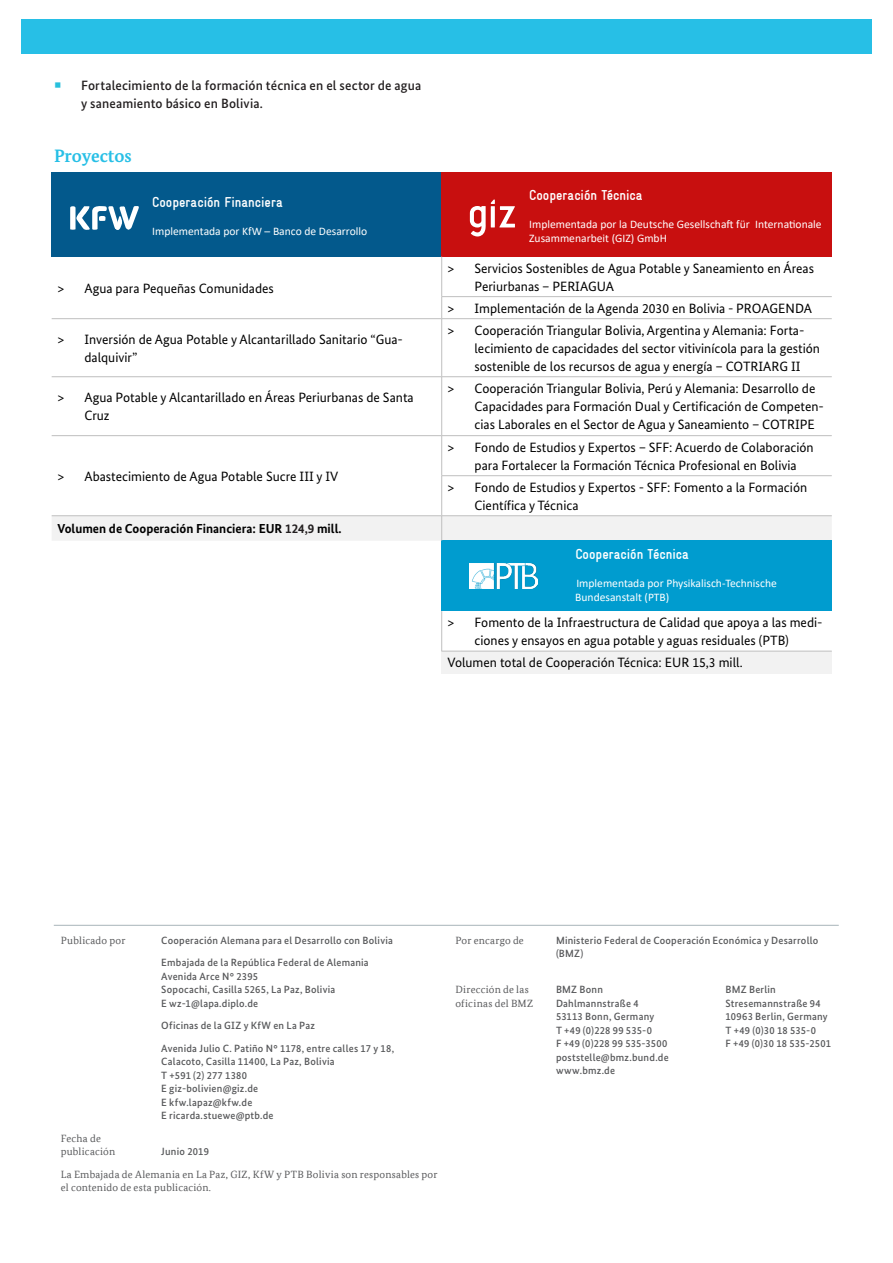
<style>
.page{position:relative;width:893px;height:1263px;background:#fff}
.page>*{position:absolute;margin:0;border:0;box-sizing:border-box;transform-origin:0 0}
.Überschrift1{font:700 18px "Bundes Serif";color:#27bfe6}
.t1{font:700 condensed 14.4px "Gravur";color:#fff}
._1_texto_base_giz1{font:13.5px/18px "Bundes Sans";color:#000}
.t2{font:500 13.5px/18px "Bundes Sans";letter-spacing:.01em;color:#231f20}
.info_tabla{font:700 13.05px "Bundes Sans";color:#000}
.t3{font:11.55px/13.4px "Calibri";color:#fff}
.Imprint{font:500 10.5px/13.5px "Bundes Sans";letter-spacing:.02em;color:#57585a}
.Imprint-2{font:10.5px/13.5px "Bundes Serif Office";letter-spacing:.02em;color:#57585a}
.s1{color:#231f20}
</style>
<div class="page">
<div style="left:52px;top:172px;width:390px;height:85px;background:#03598c"></div>
<div style="left:442px;top:172px;width:390px;height:85px;background:#c80f0f"></div>
<div style="left:442px;top:541px;width:390px;height:70px;background:#009ccf"></div>
<div style="left:442px;top:651px;width:390px;height:22px;background:#f2f2f2"></div>
<hr style="left:441px;top:257px;width:1px;height:39px;background:#bfbfbf">
<svg style="left:441px;top:297px;width:1px;height:21px"></svg>
<hr style="left:441px;top:319px;width:1px;height:58px;background:#bfbfbf">
<hr style="left:441px;top:377px;width:1px;height:58px;background:#bfbfbf">
<hr style="left:441px;top:436px;width:1px;height:39px;background:#bfbfbf">
<hr style="left:441px;top:476px;width:1px;height:40px;background:#bfbfbf">
<div style="left:52px;top:516px;width:780px;height:25px;background:#f2f2f2"></div>
<hr style="left:442px;top:296px;width:390px;height:1px;background:#bfbfbf">
<hr style="left:52px;top:318px;width:390px;height:1px;background:#bfbfbf">
<hr style="left:442px;top:318px;width:390px;height:1px;background:#bfbfbf">
<hr style="left:52px;top:376px;width:390px;height:1px;background:#bfbfbf">
<hr style="left:442px;top:376px;width:390px;height:1px;background:#bfbfbf">
<hr style="left:52px;top:435px;width:390px;height:1px;background:#bfbfbf">
<hr style="left:442px;top:435px;width:390px;height:1px;background:#bfbfbf">
<hr style="left:442px;top:475px;width:390px;height:1px;background:#bfbfbf">
<hr style="left:52px;top:515px;width:390px;height:1px;background:#bfbfbf">
<hr style="left:442px;top:515px;width:390px;height:1px;background:#bfbfbf">
<hr style="left:441px;top:611px;width:1px;height:40px;background:#bfbfbf">
<hr style="left:441px;top:651px;width:391px;height:1px;background:#bfbfbf">
<div style="left:21px;top:20px;width:851px;height:34px;background:#27bfe6"></div>
<hr style="left:54px;top:925px;width:785px;height:1px;background:#a8b4ba">
<svg style="left:470px;top:200px;width:45px;height:37px"></svg>
<svg style="left:70px;top:206px;width:69px;height:24px"></svg>
<img style="left:470px;top:563px;width:68px;height:25px">
<p class="t2" style="left:81px;top:76px;width:342px">Fortalecimiento de la formación técnica en el sector de agua y saneamiento básico en Bolivia.</p>
<p class="Überschrift1" style="left:54px;top:145px;width:79px">Proyectos</p>
<p class="t1" style="left:152px;top:194px;width:132px">Cooperación Financiera</p>
<p class="t3" style="left:152px;top:224px;width:217px">Implementada por KfW – Banco de Desarrollo</p>
<p class="_1_texto_base_giz1" style="left:57px;top:279px;width:218px">&gt; Agua para Pequeñas Comunidades</p>
<p class="t1" style="left:529px;top:188px;width:115px">Cooperación Técnica</p>
<p class="t3" style="left:529px;top:217px;width:294px">Implementada por la Deutsche Gesellschaft für Internationale<br>Zusammenarbeit (GIZ) GmbH</p>
<p class="_1_texto_base_giz1" style="left:474px;top:259px;width:341px;text-indent:-27px">&gt; Servicios Sostenibles de Agua Potable y Saneamiento en Áreas<br>Periurbanas – PERIAGUA</p>
<p class="_1_texto_base_giz1" style="left:447px;top:299px;width:366px">&gt; Implementación de la Agenda 2030 en Bolivia - PROAGENDA</p>
<p class="_1_texto_base_giz1" style="left:84px;top:330px;width:320px;text-indent:-27px">&gt; Inversión de Agua Potable y Alcantarillado Sanitario “Gua&shy;dalquivir”</p>
<p class="_1_texto_base_giz1" style="left:474px;top:321px;width:347px;text-indent:-27px">&gt; Cooperación Triangular Bolivia, Argentina y Alemania: Forta&shy;lecimiento de capacidades del sector vitivinícola para la gestión sostenible de los recursos de agua y energía – COTRIARG II</p>
<p class="_1_texto_base_giz1" style="left:84px;top:389px;width:331px;text-indent:-27px">&gt; Agua Potable y Alcantarillado en Áreas Periurbanas de Santa<br>Cruz</p>
<p class="_1_texto_base_giz1" style="left:474px;top:380px;width:351px;text-indent:-27px">&gt; Cooperación Triangular Bolivia, Perú y Alemania: Desarrollo de<br>Capacidades para Formación Dual y Certificación de Competen&shy;cias Laborales en el Sector de Agua y Saneamiento – COTRIPE</p>
<p class="_1_texto_base_giz1" style="left:57px;top:467px;width:282px">&gt; Abastecimiento de Agua Potable Sucre III y IV</p>
<p class="_1_texto_base_giz1" style="left:474px;top:438px;width:341px;text-indent:-27px">&gt; Fondo de Estudios y Expertos – SFF: Acuerdo de Colaboración para Fortalecer la Formación Técnica Profesional en Bolivia</p>
<p class="_1_texto_base_giz1" style="left:474px;top:478px;width:334px;text-indent:-27px">&gt; Fondo de Estudios y Expertos - SFF: Fomento a la Formación<br>Científica y Técnica</p>
<p class="info_tabla" style="left:57px;top:521px;width:286px">Volumen de Cooperación Financiera: EUR <span class="s1">124,9</span> mill.</p>
<p class="t1" style="left:575px;top:546px;width:115px">Cooperación Técnica</p>
<p class="t3" style="left:575px;top:576px;width:203px">Implementada por Physikalisch-Technische<br>Bundesanstalt (PTB)</p>
<p class="_1_texto_base_giz1" style="left:447px;top:613px;width:377px;text-align:center">&gt; Fomento de la Infraestructura de Calidad que apoya a las medi&shy;ciones y ensayos en agua potable y aguas residuales (PTB)</p>
<p class="_1_texto_base_giz1" style="left:447px;top:654px;width:297px">Volumen total de Cooperación Técnica: EUR 15,3 mill.</p>
<p class="Imprint-2" style="left:61px;top:933px;width:66px">Publicado por</p>
<p class="Imprint" style="left:161px;top:933px;width:233px">Cooperación Alemana para el Desarrollo con Bolivia</p>
<p class="Imprint" style="left:161px;top:956px;width:209px">Embajada de la República Federal de Alemania<br>Avenida Arce N° 2395<br>Sopocachi, Casilla 5265, La Paz, Bolivia<br>E wz-1@lapa.diplo.de</p>
<p class="Imprint" style="left:161px;top:1019px;width:155px">Oficinas de la GIZ y KfW en La Paz</p>
<p class="Imprint" style="left:161px;top:1041px;width:234px">Avenida Julio C. Patiño N° 1178, entre calles 17 y 18,<br>Calacoto, Casilla 11400, La Paz, Bolivia<br>T +591 (2) 277 1380<br>E giz-bolivien@giz.de<br>E kfw.lapaz@kfw.de<br>E ricarda.stuewe@ptb.de</p>
<p class="Imprint-2" style="left:61px;top:1131px;width:56px">Fecha de publicación</p>
<p class="Imprint" style="left:161px;top:1145px;width:49px">Junio 2019</p>
<p class="Imprint-2" style="left:61px;top:1167px;width:378px">La Embajada de Alemania en La Paz, GIZ, KfW y PTB Bolivia son responsables por el contenido de esta publicación.</p>
<p class="Imprint-2" style="left:455px;top:933px;width:70px">Por encargo de</p>
<p class="Imprint" style="left:556px;top:933px;width:264px">Ministerio Federal de Cooperación Económica y Desarrollo (BMZ)</p>
<p class="Imprint-2" style="left:455px;top:983px;width:75px">Dirección de las</p>
<p class="Imprint" style="left:556px;top:983px;width:49px">BMZ Bonn</p>
<p class="Imprint" style="left:725px;top:983px;width:52px">BMZ Berlin</p>
<p class="Imprint-2" style="left:455px;top:996px;width:79px">oficinas del BMZ</p>
<p class="Imprint" style="left:556px;top:996px;width:84px">Dahlmannstraße 4</p>
<p class="Imprint" style="left:725px;top:996px;width:97px">Stresemannstraße 94</p>
<p class="Imprint" style="left:556px;top:1010px;width:100px">53113 Bonn, Germany</p>
<p class="Imprint" style="left:725px;top:1010px;width:104px">10963 Berlin, Germany</p>
<p class="Imprint" style="left:556px;top:1023px;width:98px">T +49 (0)228 99 535-0</p>
<p class="Imprint" style="left:725px;top:1023px;width:92px">T +49 (0)30 18 535-0</p>
<p class="Imprint" style="left:556px;top:1037px;width:113px">F +49 (0)228 99 535-3500</p>
<p class="Imprint" style="left:725px;top:1037px;width:107px">F +49 (0)30 18 535-2501</p>
<p class="Imprint" style="left:556px;top:1050px;width:114px">poststelle@bmz.bund.de www.bmz.de</p>
</div>
